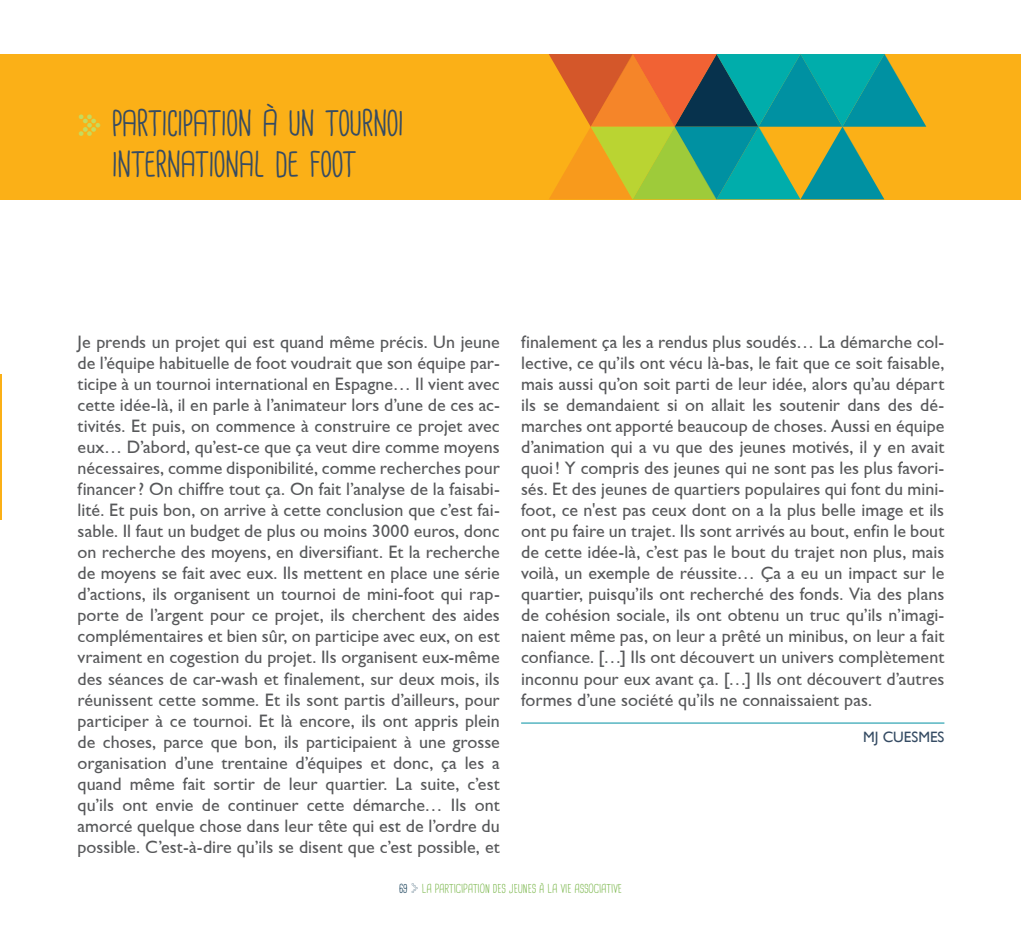
<style>
.page{position:relative;width:1021px;height:936px;background:#fff}
.page>*{position:absolute;margin:0;border:0;box-sizing:border-box;transform-origin:0 0}
.t1{font:40.5px/40.5px "Cardenio Modern";color:#354b63;text-align:center}
.t2{font:18px/21px "Gill Sans";color:#57585a;text-align:justify}
.t3{font:15px "Gill Sans";color:#354b63}
.t4{font:12px "Cardenio Modern";color:#74b343}
.s1{font-family:"Simple Direction Arrows";font-size:36px;color:#c7db5c}
.s2{color:#07324d}
.s3{font-family:"Simple Direction Arrows";font-size:16.5px;color:#07324d}
</style>
<div class="page">
<hr style="left:0;top:374px;width:1px;height:145px;background:#fbb017">
<div style="left:0;top:54px;width:1020px;height:145px;background:#fbb017"></div>
<svg style="left:549px;top:54px;width:377px;height:145px"></svg>
<hr style="left:521px;top:722px;width:423px;height:1px;background:#0091a2">
<h1 class="t1" style="left:78px;top:103px;width:328px"><span class="s1">)</span> PARTICIPATION À UN TOURNOI<br>INTERNATIONAL DE FOOT</h1>
<p class="t2" style="left:78px;top:331px;width:424px">Je prends un projet qui est quand même précis. Un jeune de l’équipe habituelle de foot voudrait que son équipe par&shy;ticipe à un tournoi international en Espagne… Il vient avec cette idée-là, il en parle à l’animateur lors d’une de ces ac&shy;tivités. Et puis, on commence à construire ce projet avec eux… D’abord, qu’est-ce que ça veut dire comme moyens nécessaires, comme disponibilité, comme recherches pour financer? On chiffre tout ça. On fait l’analyse de la faisabi&shy;lité. Et puis bon, on arrive à cette conclusion que c’est fai&shy;sable. Il faut un budget de plus ou moins 3000 euros, donc on recherche des moyens, en diversifiant. Et la recherche de moyens se fait avec eux. Ils mettent en place une série d’actions, ils organisent un tournoi de mini-foot qui rap&shy;porte de l’argent pour ce projet, ils cherchent des aides complémentaires et bien sûr, on participe avec eux, on est vraiment en cogestion du projet. Ils organisent eux-même des séances de car-wash et finalement, sur deux mois, ils réunissent cette somme. Et ils sont partis d’ailleurs, pour participer à ce tournoi. Et là encore, ils ont appris plein de choses, parce que bon, ils participaient à une grosse organisation d’une trentaine d’équipes et donc, ça les a quand même fait sortir de leur quartier. La suite, c’est qu’ils ont envie de continuer cette démarche… Ils ont amorcé quelque chose dans leur tête qui est de l’ordre du possible. C’est-à-dire qu’ils se disent que c’est possible, et</p>
<p class="t2" style="left:521px;top:331px;width:425px">finalement ça les a rendus plus soudés… La démarche col&shy;lective, ce qu’ils ont vécu là-bas, le fait que ce soit faisable, mais aussi qu’on soit parti de leur idée, alors qu’au départ ils se demandaient si on allait les soutenir dans des dé&shy;marches ont apporté beaucoup de choses. Aussi en équipe d’animation qui a vu que des jeunes motivés, il y en avait quoi! Y compris des jeunes qui ne sont pas les plus favori&shy;sés. Et des jeunes de quartiers populaires qui font du mini&shy;foot, ce n'est pas ceux dont on a la plus belle image et ils ont pu faire un trajet. Ils sont arrivés au bout, enfin le bout de cette idée-là, c’est pas le bout du trajet non plus, mais voilà, un exemple de réussite… Ça a eu un impact sur le quartier, puisqu’ils ont recherché des fonds. Via des plans de cohésion sociale, ils ont obtenu un truc qu’ils n’imagi&shy;naient même pas, on leur a prêté un minibus, on leur a fait confiance. […] Ils ont découvert un univers complètement inconnu pour eux avant ça. […] Ils ont découvert d’autres formes d’une société qu’ils ne connaissaient pas.</p>
<p class="t3" style="left:863px;top:728px;width:83px">MJ CUESMES</p>
<p class="t4" style="left:399px;top:881px;width:224px"><span class="s2">69</span> <span class="s3">y</span> LA PARTICIPATION DES JEUNES À LA VIE ASSOCIATIVE</p>
</div>
